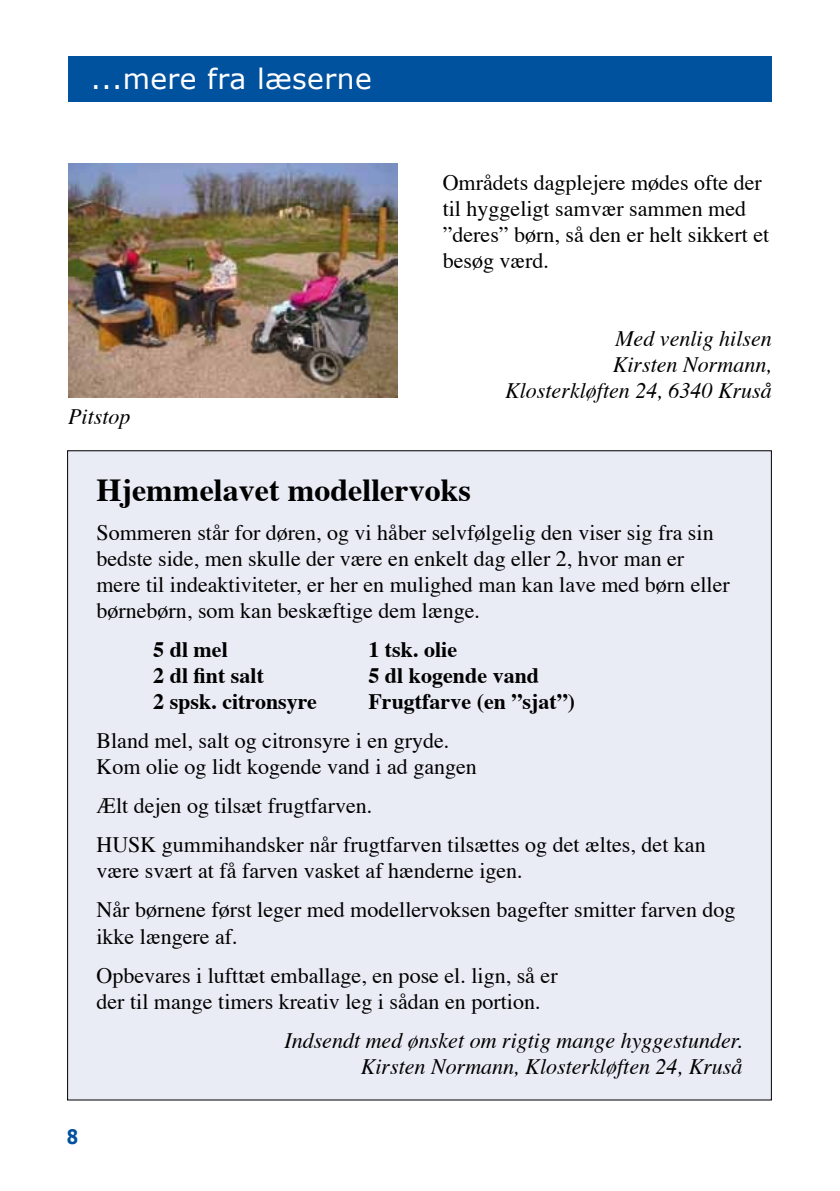
<style>
.page{position:relative;width:840px;height:1191px;background:#fff}
.page>*{position:absolute;margin:0;border:0;box-sizing:border-box;transform-origin:0 0}
.t1{font:700 32px "Times";color:#000}
.t2{font:28px "Verdana";letter-spacing:.015em;color:#fff}
.t3{font:22px/26px "Times";color:#000}
.t4{font:italic 22px/26px "Times";color:#000;text-align:right}
.t5{font:700 22px "Times";color:#000}
.t6{font:700 20px "Verdana";color:#00519e;scale:.8 1}
</style>
<div class="page">
<img style="left:68px;top:164px;width:329px;height:233px">
<div style="left:68px;top:57px;width:703px;height:45px;background:#00519e"></div>
<div style="left:68px;top:451px;width:703px;height:649px;background:#e9ebf5"></div>
<p class="t2" style="left:91px;top:61px;width:282px">...mere fra læserne</p>
<p class="t4" style="left:68px;top:402px;width:64px">Pitstop</p>
<p class="t3" style="left:442px;top:167px;width:328px">Områdets dagplejere mødes ofte der til hyggeligt samvær sammen med ”deres” børn, så den er helt sikkert et besøg værd.</p>
<p class="t4" style="left:505px;top:324px;width:268px">Med venlig hilsen<br>Kirsten Normann,<br>Klosterkløften 24, 6340 Kruså</p>
<h1 class="t1" style="left:96px;top:460px;width:376px">Hjemmelavet modellervoks</h1>
<p class="t3" style="left:96px;top:518px;width:634px">Sommeren står for døren, og vi håber selvfølgelig den viser sig fra sin bedste side, men skulle der være en enkelt dag eller 2, hvor man er mere til indeaktiviteter, er her en mulighed man kan lave med børn eller børnebørn, som kan beskæftige dem længe.</p>
<p class="t5" style="left:153px;top:629px;width:76px">5 dl mel</p>
<p class="t5" style="left:368px;top:629px;width:90px">1 tsk. olie</p>
<p class="t5" style="left:153px;top:655px;width:112px">2 dl fint salt</p>
<p class="t5" style="left:368px;top:655px;width:172px">5 dl kogende vand</p>
<p class="t5" style="left:153px;top:681px;width:165px">2 spsk. citronsyre</p>
<p class="t5" style="left:368px;top:681px;width:208px">Frugtfarve (en ”sjat”)</p>
<p class="t3" style="left:96px;top:726px;width:382px">Bland mel, salt og citronsyre i en gryde.<br>Kom olie og lidt kogende vand i ad gangen</p>
<p class="t3" style="left:96px;top:784px;width:610px;line-height:39px">Ælt dejen og tilsæt frugtfarven.<br>HUSK gummihandsker når frugtfarven tilsættes og det æltes, det kan</p>
<p class="t3" style="left:96px;top:849px;width:640px;line-height:39px">være svært at få farven vasket af hænderne igen.<br>Når børnene først leger med modellervoksen bagefter smitter farven dog</p>
<p class="t3" style="left:96px;top:914px;width:462px;line-height:39px">ikke længere af.<br>Opbevares i lufttæt emballage, en pose el. lign, så er</p>
<p class="t3" style="left:96px;top:986px;width:445px">der til mange timers kreativ leg i sådan en portion.</p>
<p class="t4" style="left:284px;top:1025px;width:459px">Indsendt med ønsket om rigtig mange hyggestunder.<br>Kirsten Normann, Klosterkløften 24, Kruså</p>
<p class="t6" style="left:67px;top:1123px;width:16px">8</p>
</div>
